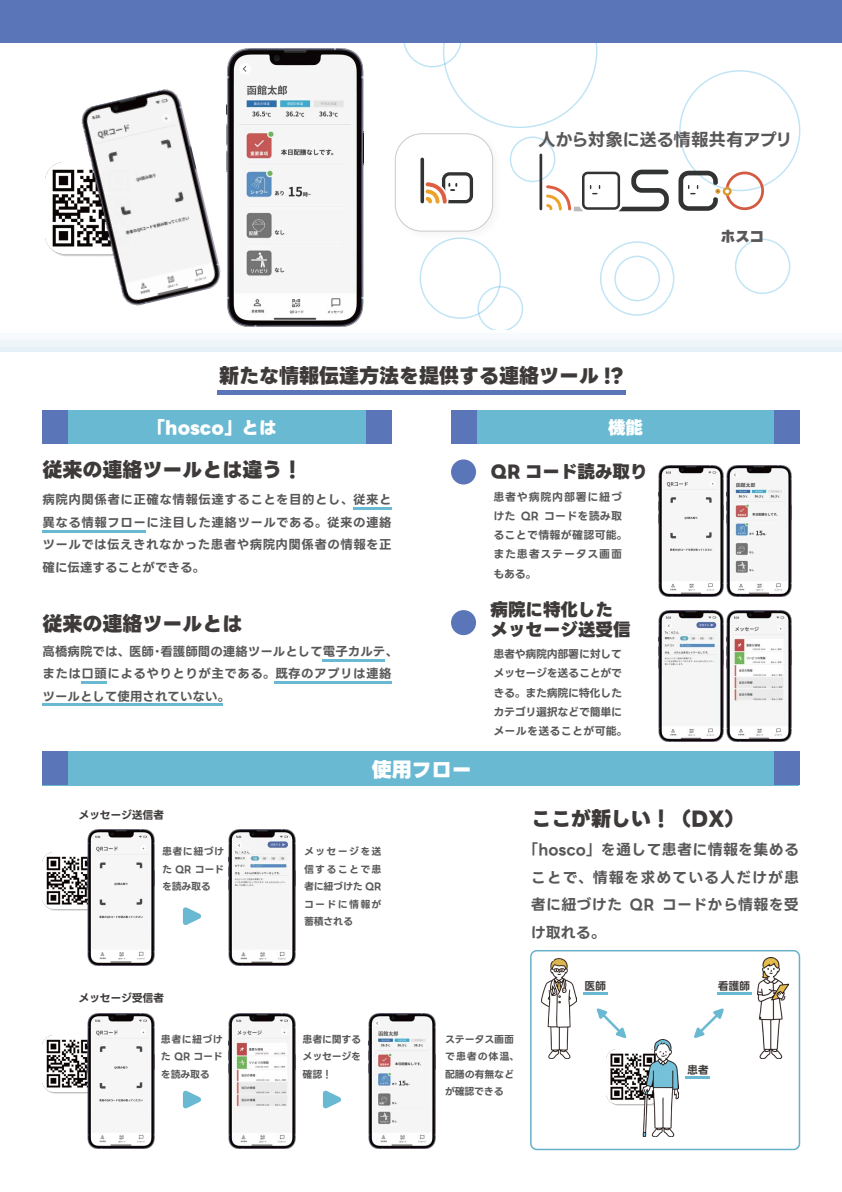
<style>
.page{position:relative;width:842px;height:1192px;background:#fff}
.page>*{position:absolute;margin:0;border:0;box-sizing:border-box;transform-origin:0 0}
.t1{font:800 20px "LINE Seed JP OTF";color:#3e3a39}
.t2{font:800 20px "LINE Seed JP OTF";color:#fff}
.t3{font:800 17.5px/20px "LINE Seed JP OTF";color:#3e3a39}
.t4{font:700 17.5px "LINE Seed JP OTF";letter-spacing:-.02em;color:#595757}
.t5{font:800 17.5px "LINE Seed JP OTF";color:#fff}
.t6{font:700 15px/27.5px "LINE Seed JP OTF";letter-spacing:.015em;color:#595757;text-align:justify}
.t7{font:800 15px "LINE Seed JP OTF";color:#595757}
.t8{font:700 12.5px/22.5px "LINE Seed JP OTF";letter-spacing:.035em;color:#595757;text-align:justify}
.t9{font:700 12.5px/22.5px "LINE Seed JP OTF";color:#595757}
.t10{font:700 11px/19.2px "LINE Seed JP OTF";letter-spacing:-.025em;color:#595757}
.t11{font:700 11px/19.2px "LINE Seed JP OTF";letter-spacing:.045em;color:#595757}
.t12{font:700 11px "LINE Seed JP OTF";letter-spacing:-.03em;color:#3e3a39}
.t13{font:700 10px/17.5px "LINE Seed JP OTF";letter-spacing:-.02em;color:#595757;text-align:justify}
</style>
<div class="page">
<hr style="left:353px;top:508px;width:39px;height:2px;background:#69b9d3">
<img style="left:42px;top:1036px;width:46px;height:58px">
<img style="left:606px;top:1050px;width:36px;height:55px">
<div style="left:614px;top:256px;width:46px;height:45px;border:2px solid #2ea7e0;border-radius:50%"></div>
<div style="left:510px;top:137px;width:45px;height:45px;border:2px solid #2ea7e0;border-radius:50%"></div>
<div style="left:477px;top:286px;width:46px;height:46px;border:2px solid #2ea7e0;border-radius:50%"></div>
<div style="left:600px;top:241px;width:74px;height:75px;border:2px solid #2ea7e0;border-radius:50%"></div>
<div style="left:420px;top:237px;width:81px;height:82px;border:2px solid #2ea7e0;border-radius:50%"></div>
<svg style="left:443px;top:43px;width:154px;height:85px"></svg>
<div style="left:403px;top:9px;width:59px;height:59px;border:2px solid #2ea7e0;border-radius:50%"></div>
<div style="left:735px;top:239px;width:55px;height:55px;border:2px solid #2ea7e0;border-radius:50%"></div>
<hr style="left:583px;top:992px;width:25px;height:3px;background:#69b9d3">
<hr style="left:685px;top:1076px;width:25px;height:3px;background:#69b9d3">
<hr style="left:717px;top:993px;width:34px;height:2px;background:#69b9d3">
<div style="left:43px;top:751px;width:756px;height:35px;background:#69b9d3"></div>
<div style="left:217px;top:390px;width:408px;height:5px;background:#5a76b9"></div>
<div style="left:0;top:0;width:842px;height:43px;background:#5a76b9"></div>
<div style="left:43px;top:410px;width:348px;height:34px;background:#69b9d3"></div>
<div style="left:451px;top:410px;width:349px;height:34px;background:#69b9d3"></div>
<div style="left:0;top:330px;width:842px;height:21px;background:linear-gradient(to right,#f1f8fb,#f1f8fb)"></div>
<div style="left:451px;top:459px;width:25px;height:25px;background:#5a76b9;border-radius:50%"></div>
<div style="left:451px;top:610px;width:25px;height:25px;background:#5a76b9;border-radius:50%"></div>
<svg style="left:619px;top:170px;width:50px;height:41px"></svg>
<svg style="left:590px;top:186px;width:10px;height:8px"></svg>
<div style="left:582px;top:172px;width:38px;height:38px;border:2px solid #323333;border-radius:5px"></div>
<svg style="left:546px;top:184px;width:37px;height:28px"></svg>
<svg style="left:678px;top:170px;width:87px;height:41px"></svg>
<hr style="left:539px;top:155px;width:3px;height:54px;background:#323333">
<img style="left:394px;top:133px;width:100px;height:112px">
<div style="left:395px;top:134px;width:98px;height:97px;background:#fff;border-radius:27px"></div>
<div style="left:395px;top:134px;width:98px;height:97px;border:1px solid #c9caca;border-radius:27px"></div>
<div style="left:442px;top:172px;width:31px;height:31px;border:3px solid #323333;border-radius:6px"></div>
<svg style="left:420px;top:177px;width:37px;height:27px"></svg>
<svg style="left:420px;top:159px;width:4px;height:43px"></svg>
<img style="left:45px;top:162px;width:34px;height:95px">
<img style="left:42px;top:853px;width:46px;height:58px">
<img style="left:757px;top:958px;width:31px;height:100px">
<img style="left:642px;top:1039px;width:37px;height:98px">
<img style="left:541px;top:958px;width:36px;height:101px">
<svg style="left:183px;top:1090px;width:18px;height:19px"></svg>
<svg style="left:183px;top:907px;width:18px;height:18px"></svg>
<svg style="left:323px;top:1090px;width:18px;height:19px"></svg>
<div style="left:530px;top:950px;width:270px;height:200px;border:2px solid #67b1c9;border-radius:6px"></div>
<svg style="left:596px;top:1008px;width:30px;height:30px"></svg>
<svg style="left:694px;top:1008px;width:30px;height:30px"></svg>
<div style="left:43px;top:410px;width:25px;height:34px;background:#5a76b9"></div>
<div style="left:366px;top:410px;width:25px;height:34px;background:#5a76b9"></div>
<div style="left:451px;top:410px;width:25px;height:34px;background:#5a76b9"></div>
<div style="left:775px;top:410px;width:25px;height:34px;background:#5a76b9"></div>
<div style="left:774px;top:751px;width:25px;height:34px;background:#5a76b9"></div>
<div style="left:43px;top:751px;width:25px;height:34px;background:#5a76b9"></div>
<hr style="left:43px;top:530px;width:103px;height:3px;background:#69b9d3">
<hr style="left:323px;top:659px;width:62px;height:3px;background:#69b9d3">
<hr style="left:82px;top:681px;width:25px;height:3px;background:#69b9d3">
<hr style="left:274px;top:681px;width:118px;height:3px;background:#69b9d3">
<hr style="left:43px;top:704px;width:180px;height:2px;background:#69b9d3">
<img style="left:79px;top:89px;width:142px;height:217px">
<img style="left:226px;top:48px;width:137px;height:278px">
<img style="left:659px;top:465px;width:65px;height:132px">
<img style="left:726px;top:465px;width:65px;height:132px">
<img style="left:88px;top:830px;width:67px;height:135px">
<img style="left:88px;top:1013px;width:67px;height:136px">
<img style="left:368px;top:1013px;width:67px;height:136px">
<img style="left:659px;top:610px;width:65px;height:132px">
<img style="left:726px;top:610px;width:65px;height:132px">
<img style="left:228px;top:830px;width:67px;height:135px">
<img style="left:228px;top:1013px;width:67px;height:136px">
<h2 class="t4" style="left:538px;top:129px;width:256px">人から対象に送る情報共有アプリ</h2>
<h1 class="t1" style="left:219px;top:364px;width:406px">新たな情報伝達方法を提供する連絡ツール !?</h1>
<h2 class="t5" style="left:148px;top:418px;width:130px">「hosco」とは</h2>
<h2 class="t5" style="left:608px;top:418px;width:36px">機能</h2>
<h1 class="t1" style="left:43px;top:459px;width:261px">従来の連絡ツールとは違う！</h1>
<h2 class="t3" style="left:490px;top:462px;width:159px">QR コード読み取り</h2>
<p class="t8" style="left:43px;top:489px;width:351px">病院内関係者に正確な情報伝達することを目的とし、従来と異なる情報フローに注目した連絡ツールである。従来の連絡ツールでは伝えきれなかった患者や病院内関係者の情報を正確に伝達することができる。</p>
<h1 class="t1" style="left:43px;top:613px;width:202px">従来の連絡ツールとは</h1>
<p class="t9" style="left:43px;top:640px;width:357px">高橋病院では、医師・看護師間の連絡ツールとして電子カルテ、または口頭によるやりとりが主である。既存のアプリは連絡ツールとして使用されていない。</p>
<h1 class="t2" style="left:372px;top:758px;width:101px">使用フロー</h1>
<p class="t11" style="left:493px;top:487px;width:136px">患者や病院内部署に紐づけた QR コードを読み取ることで情報が確認可能。また患者ステータス画面もある。</p>
<h2 class="t3" style="left:491px;top:600px;width:141px">病院に特化したメッセージ送受信</h2>
<p class="t10" style="left:493px;top:645px;width:136px">患者や病院内部署に対してメッセージを送ることができる。また病院に特化したカテゴリ選択などで簡単にメールを送ることが可能。</p>
<h3 class="t7" style="left:720px;top:228px;width:45px">ホスコ</h3>
<p class="t12" style="left:78px;top:809px;width:87px">メッセージ送信者</p>
<p class="t13" style="left:162px;top:843px;width:63px">患者に紐づけた QR コードを読み取る</p>
<p class="t12" style="left:78px;top:991px;width:87px">メッセージ受信者</p>
<p class="t13" style="left:161px;top:1030px;width:63px">患者に紐づけた QR コードを読み取る</p>
<p class="t13" style="left:304px;top:843px;width:79px">メッセージを送信することで患者に紐づけた QRコードに情報が蓄積される</p>
<p class="t13" style="left:303px;top:1030px;width:60px">患者に関するメッセージを確認！</p>
<p class="t13" style="left:445px;top:1030px;width:75px;text-align:left">ステータス画面で患者の体温、配膳の有無などが確認できる</p>
<h1 class="t1" style="left:531px;top:808px;width:215px">ここが新しい！（DX）</h1>
<h3 class="t6" style="left:531px;top:836px;width:270px;text-indent:-8px">「hosco」を通して患者に情報を集めることで、情報を求めている人だけが患者に紐づけた QR コードから情報を受け取れる。</h3>
<p class="t12" style="left:585px;top:980px;width:23px">医師</p>
<p class="t12" style="left:718px;top:980px;width:34px">看護師</p>
<p class="t12" style="left:687px;top:1064px;width:23px">患者</p>
</div>
